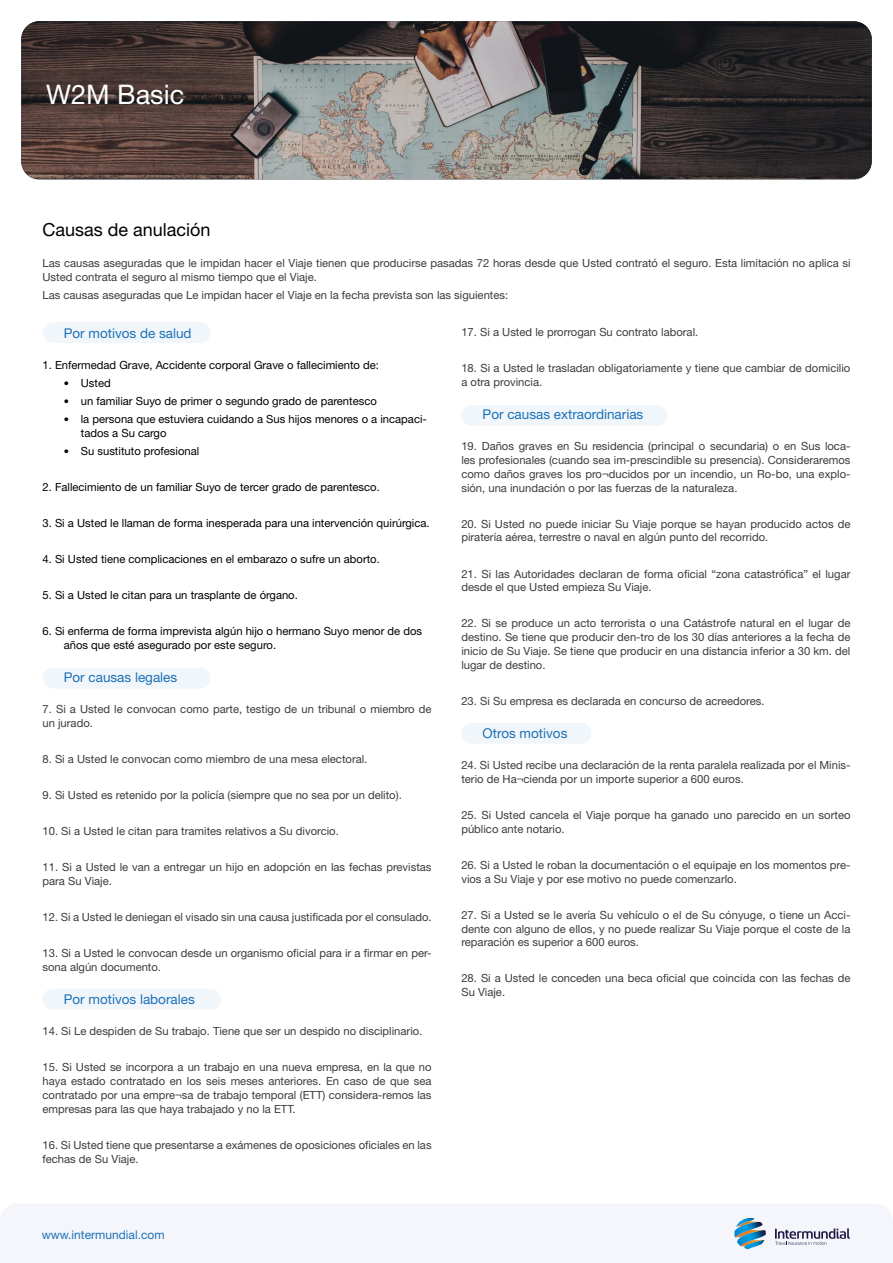
<style>
.page{position:relative;width:893px;height:1263px;background:#fff}
.page>*{position:absolute;margin:0;border:0;box-sizing:border-box;transform-origin:0 0}
.t1{font:27px "Helvetica Neue LT Std";color:#fff}
.t2{font:18px "Helvetica Neue LT Std";color:#000}
.t3{font:13.5px "Helvetica Neue LT Std";color:#1d71b8}
.t4{font:12px "Helvetica Neue LT Std";color:#1d71b8}
.t5{font:11.25px/13.8px "Helvetica Neue LT Std";color:#3c3c3b}
.t6{font:11.25px/13.8px "Helvetica Neue LT Std";color:#000}
.s1{font-weight:700;font-size:10.5px}
</style>
<div class="page">
<div style="left:0;top:1204px;width:892px;height:59px;background:#f4f6fc"></div>
<svg style="left:892px;top:1220px;width:1px;height:43px"></svg>
<img style="left:736px;top:1218px;width:19px;height:4px">
<img style="left:734px;top:1222px;width:29px;height:15px">
<img style="left:744px;top:1246px;width:20px;height:3px">
<img style="left:737px;top:1230px;width:29px;height:16px">
<svg style="left:775px;top:1228px;width:75px;height:17px"></svg>
<svg style="left:21px;top:21px;width:851px;height:159px;background:#58514f"></svg>
<div style="left:43px;top:322px;width:167px;height:21px;background:#f1f6fa;border-radius:10px"></div>
<div style="left:461px;top:405px;width:207px;height:21px;background:#f1f6fa;border-radius:10px"></div>
<div style="left:461px;top:723px;width:130px;height:21px;background:#f1f6fa;border-radius:10px"></div>
<div style="left:43px;top:668px;width:167px;height:20px;background:#f1f6fa;border-radius:10px"></div>
<div style="left:43px;top:989px;width:178px;height:21px;background:#f1f6fa;border-radius:10px"></div>
<h1 class="t1" style="left:46px;top:79px;width:140px">W2M Basic</h1>
<h2 class="t2" style="left:43px;top:219px;width:170px">Causas de anulación</h2>
<p class="t5" style="left:43px;top:256px;width:809px">Las causas aseguradas que le impidan hacer el Viaje tienen que producirse pasadas 72 horas desde que Usted contrató el seguro. Esta limitación no aplica si<br>Usted contrata el seguro al mismo tiempo que el Viaje.</p>
<p class="t5" style="left:43px;top:288px;width:467px">Las causas aseguradas que Le impidan hacer el Viaje en la fecha prevista son las siguientes:</p>
<p class="t3" style="left:64px;top:325px;width:129px">Por motivos de salud</p>
<p class="t6" style="left:43px;top:358px;width:338px">1. Enfermedad Grave, Accidente corporal Grave o fallecimiento de:</p>
<p class="t6" style="left:64px;top:376px;width:49px"><span class="s1">•</span> Usted</p>
<p class="t6" style="left:64px;top:394px;width:315px"><span class="s1">•</span> un familiar Suyo de primer o segundo grado de parentesco</p>
<p class="t6" style="left:81px;top:412px;width:348px;text-indent:-17px"><span class="s1">•</span> la persona que estuviera cuidando a Sus hijos menores o a incapaci&shy;tados a Su cargo</p>
<p class="t6" style="left:64px;top:444px;width:137px"><span class="s1">•</span> Su sustituto profesional</p>
<p class="t6" style="left:43px;top:480px;width:339px">2. Fallecimiento de un familiar Suyo de tercer grado de parentesco.</p>
<p class="t6" style="left:43px;top:516px;width:389px">3. Si a Usted le llaman de forma inesperada para una intervención quirúrgica.</p>
<p class="t6" style="left:43px;top:552px;width:339px">4. Si Usted tiene complicaciones en el embarazo o sufre un aborto.</p>
<p class="t6" style="left:43px;top:588px;width:257px">5. Si a Usted le citan para un trasplante de órgano.</p>
<p class="t6" style="left:64px;top:624px;width:360px;text-indent:-21px">6. Si enferma de forma imprevista algún hijo o hermano Suyo menor de dos años que esté asegurado por este seguro.</p>
<p class="t3" style="left:64px;top:669px;width:115px">Por causas legales</p>
<p class="t5" style="left:43px;top:702px;width:391px">7. Si a Usted le convocan como parte, testigo de un tribunal o miembro de un jurado.</p>
<p class="t5" style="left:43px;top:752px;width:326px">8. Si a Usted le convocan como miembro de una mesa electoral.</p>
<p class="t5" style="left:43px;top:788px;width:361px">9. Si Usted es retenido por la policía (siempre que no sea por un delito).</p>
<p class="t5" style="left:43px;top:824px;width:298px">10. Si a Usted le citan para tramites relativos a Su divorcio.</p>
<p class="t5" style="left:43px;top:860px;width:391px">11. Si a Usted le van a entregar un hijo en adopción en las fechas previstas para Su Viaje.</p>
<p class="t5" style="left:43px;top:910px;width:391px">12. Si a Usted le deniegan el visado sin una causa justificada por el consulado.</p>
<p class="t5" style="left:43px;top:946px;width:391px">13. Si a Usted le convocan desde un organismo oficial para ir a firmar en per&shy;sona algún documento.</p>
<p class="t3" style="left:64px;top:991px;width:133px">Por motivos laborales</p>
<p class="t5" style="left:43px;top:1024px;width:381px">14. Si Le despiden de Su trabajo. Tiene que ser un despido no disciplinario.</p>
<p class="t5" style="left:43px;top:1060px;width:391px;text-align:justify">15. Si Usted se incorpora a un trabajo en una nueva empresa, en la que no haya estado contratado en los seis meses anteriores. En caso de que sea contratado por una empre¬sa de trabajo temporal (ETT) considera-remos las empresas para las que haya trabajado y no la ETT.</p>
<p class="t5" style="left:43px;top:1138px;width:391px">16. Si Usted tiene que presentarse a exámenes de oposiciones oficiales en las fechas de Su Viaje.</p>
<p class="t4" style="left:42px;top:1227px;width:124px">www.intermundial.com</p>
<p class="t5" style="left:461px;top:325px;width:238px">17. Si a Usted le prorrogan Su contrato laboral.</p>
<p class="t5" style="left:461px;top:361px;width:391px">18. Si a Usted le trasladan obligatoriamente y tiene que cambiar de domicilio a otra provincia.</p>
<p class="t3" style="left:483px;top:406px;width:162px">Por causas extraordinarias</p>
<p class="t5" style="left:461px;top:439px;width:391px;text-align:justify">19. Daños graves en Su residencia (principal o secundaria) o en Sus loca&shy;les profesionales (cuando sea im-prescindible su presencia). Consideraremos como daños graves los pro¬ducidos por un incendio, un Ro-bo, una explo&shy;sión, una inundación o por las fuerzas de la naturaleza.</p>
<p class="t5" style="left:461px;top:517px;width:391px">20. Si Usted no puede iniciar Su Viaje porque se hayan producido actos de piratería aérea, terrestre o naval en algún punto del recorrido.</p>
<p class="t5" style="left:461px;top:566px;width:391px">21. Si las Autoridades declaran de forma oficial “zona catastrófica” el lugar desde el que Usted empieza Su Viaje.</p>
<p class="t5" style="left:461px;top:616px;width:391px;text-align:justify">22. Si se produce un acto terrorista o una Catástrofe natural en el lugar de destino. Se tiene que producir den-tro de los 30 días anteriores a la fecha de inicio de Su Viaje. Se tiene que producir en una distancia inferior a 30 km. del lugar de destino.</p>
<p class="t5" style="left:461px;top:694px;width:305px">23. Si Su empresa es declarada en concurso de acreedores.</p>
<p class="t3" style="left:483px;top:725px;width:86px">Otros motivos</p>
<p class="t5" style="left:461px;top:758px;width:391px">24. Si Usted recibe una declaración de la renta paralela realizada por el Minis&shy;terio de Ha¬cienda por un importe superior a 600 euros.</p>
<p class="t5" style="left:461px;top:808px;width:391px">25. Si Usted cancela el Viaje porque ha ganado uno parecido en un sorteo público ante notario.</p>
<p class="t5" style="left:461px;top:858px;width:391px">26. Si a Usted le roban la documentación o el equipaje en los momentos pre&shy;vios a Su Viaje y por ese motivo no puede comenzarlo.</p>
<p class="t5" style="left:461px;top:908px;width:391px;text-align:justify">27. Si a Usted se le avería Su vehículo o el de Su cónyuge, o tiene un Acci&shy;dente con alguno de ellos, y no puede realizar Su Viaje porque el coste de la reparación es superior a 600 euros.</p>
<p class="t5" style="left:461px;top:971px;width:391px">28. Si a Usted le conceden una beca oficial que coincida con las fechas de<br>Su Viaje.</p>
</div>
